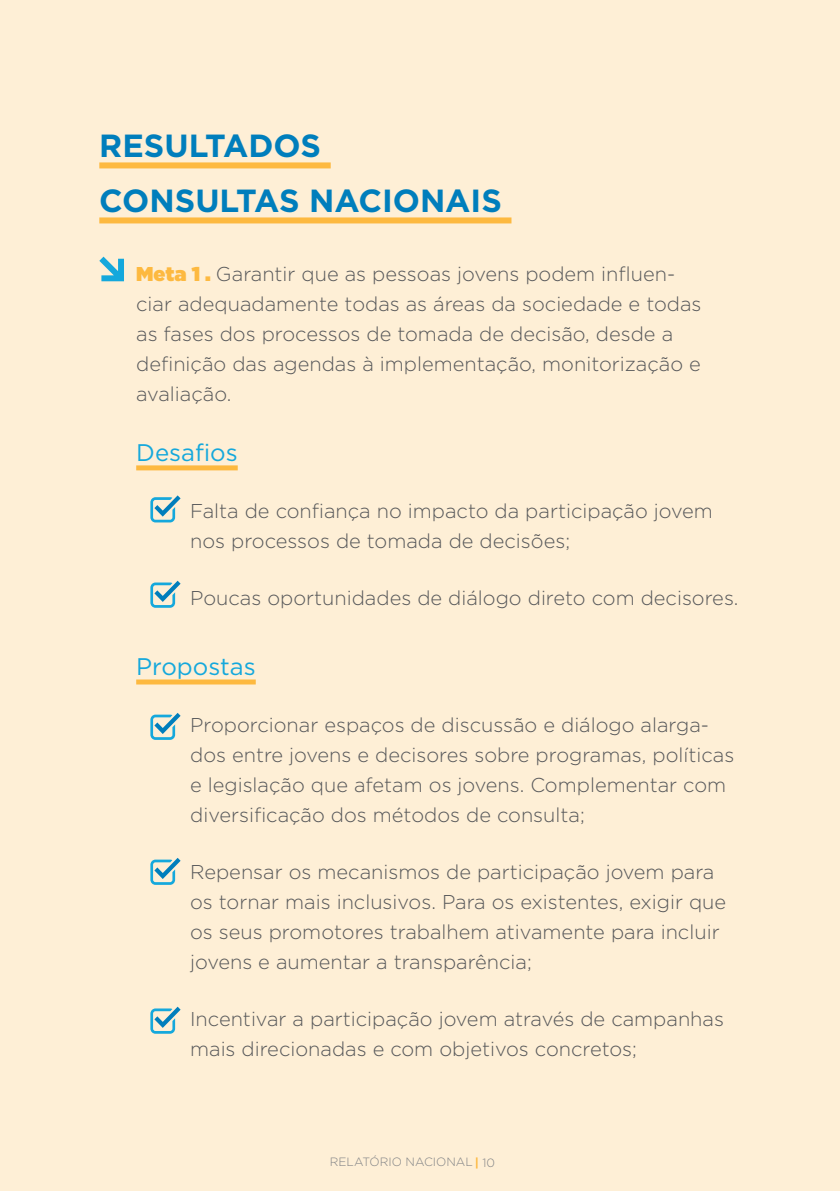
<style>
.page{position:relative;width:840px;height:1191px;background:#fff}
.page>*{position:absolute;margin:0;border:0;box-sizing:border-box;transform-origin:0 0}
.t1{font:700 32px/55px "Gotham";color:#007ebc}
.t2{font:24px "Gotham";color:#15a8dc}
.t3{font:300 20px/30px "Gotham";color:#57585a}
.t4{font:300 12px "Gotham";color:#808285}
.s1{font-weight:900;color:#fdb940}
.s2{font-weight:700;color:#fdb940}
</style>
<div class="page">
<div style="left:0;top:0;width:839px;height:1191px;background:#feefd6"></div>
<div style="left:99px;top:162px;width:231px;height:6px;background:#fdb940"></div>
<div style="left:99px;top:217px;width:412px;height:6px;background:#fdb940"></div>
<div style="left:136px;top:465px;width:101px;height:5px;background:#fdb940"></div>
<div style="left:136px;top:679px;width:119px;height:5px;background:#fdb940"></div>
<svg style="left:99px;top:257px;width:25px;height:24px"></svg>
<svg style="left:150px;top:495px;width:30px;height:27px"></svg>
<svg style="left:150px;top:580px;width:30px;height:28px"></svg>
<svg style="left:150px;top:713px;width:30px;height:27px"></svg>
<svg style="left:150px;top:858px;width:30px;height:27px"></svg>
<svg style="left:150px;top:1006px;width:30px;height:27px"></svg>
<h1 class="t1" style="left:99px;top:118px;width:404px">RESULTADOS<br>CONSULTAS NACIONAIS</h1>
<p class="t3" style="left:136px;top:258px;width:566px"><span class="s1">Meta 1 .</span> Garantir que as pessoas jovens podem influen&shy;ciar adequadamente todas as áreas da sociedade e todas as fases dos processos de tomada de decisão, desde a definição das agendas à implementação, monitorização e avaliação.</p>
<p class="t2" style="left:136px;top:437px;width:103px">Desafios</p>
<p class="t3" style="left:190px;top:495px;width:524px">Falta de confiança no impacto da participação jovem nos processos de tomada de decisões;</p>
<p class="t3" style="left:190px;top:582px;width:549px">Poucas oportunidades de diálogo direto com decisores.</p>
<p class="t2" style="left:136px;top:651px;width:121px">Propostas</p>
<p class="t3" style="left:190px;top:709px;width:545px">Proporcionar espaços de discussão e diálogo alarga&shy;dos entre jovens e decisores sobre programas, políticas e legislação que afetam os jovens. Complementar com diversificação dos métodos de consulta;</p>
<p class="t3" style="left:190px;top:856px;width:537px">Repensar os mecanismos de participação jovem para os tornar mais inclusivos. Para os existentes, exigir que os seus promotores trabalhem ativamente para incluir jovens e aumentar a transparência;</p>
<p class="t3" style="left:190px;top:1003px;width:535px">Incentivar a participação jovem através de campanhas mais direcionadas e com objetivos concretos;</p>
<p class="t4" style="left:330px;top:1154px;width:167px">RELATÓRIO NACIONAL <span class="s2">|</span> 10</p>
</div>
